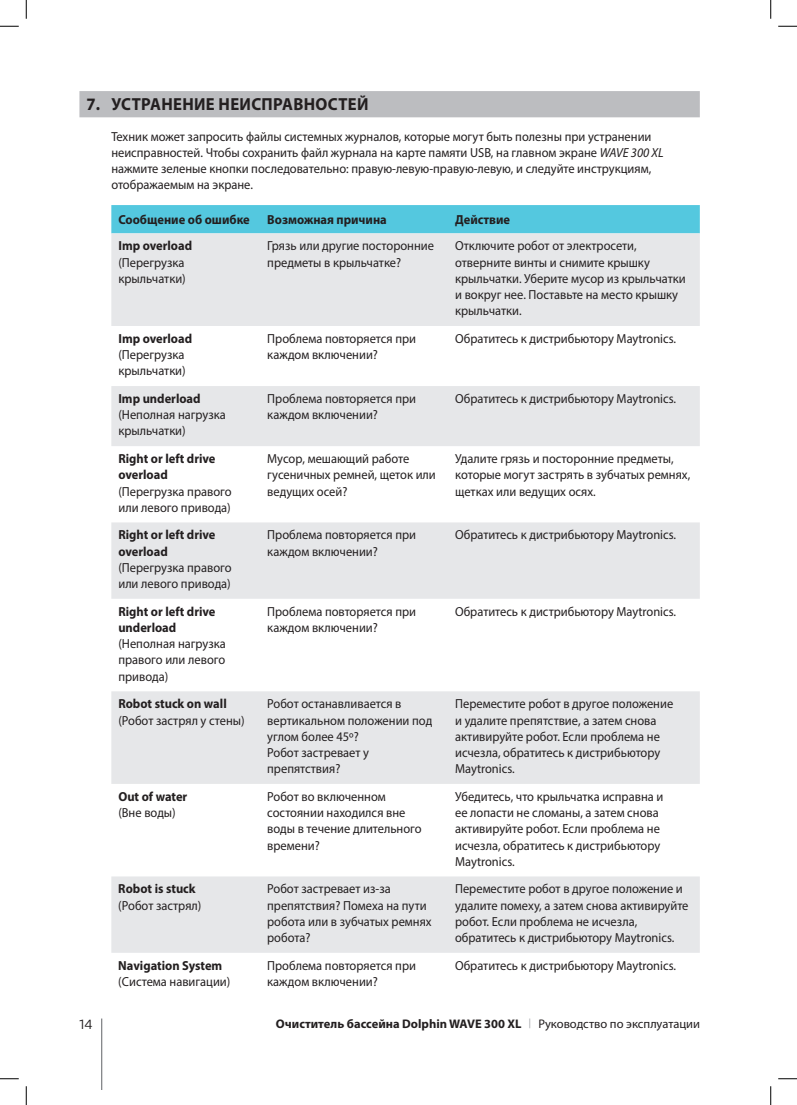
<style>
.page{position:relative;width:797px;height:1105px;background:#fff}
.page>*{position:absolute;margin:0;border:0;box-sizing:border-box;transform-origin:0 0}
.t1{font:700 17.5px "Myriad Pro";letter-spacing:.02em;color:#231f20;scale:.95 1}
.t2{font:13.75px "Flexo";color:#231f20}
.t3{font:13.12px/16.2px "Myriad Pro";color:#231f20;scale:.95 1}
.t4{font:700 13.12px/16.2px "Myriad Pro";color:#231f20;scale:.95 1}
.t5{font:700 12.5px "Myriad Pro";color:#231f20}
.s1{font-style:italic}
.s2{font-family:"Avenir LT";font-weight:400;color:#a8a9ad}
.s3{font-weight:400}
</style>
<div class="page">
<hr style="left:101px;top:1018px;width:1px;height:71px;background:#808285">
<div style="left:79px;top:91px;width:620px;height:26px;background:#bcbdc0"></div>
<div style="left:111px;top:205px;width:588px;height:28px;background:#54c8df"></div>
<svg style="left:111px;top:233px;width:588px;height:720px;fill:#e6e7e9"></svg>
<svg style="left:0;top:25px;width:19px;height:2px"></svg>
<svg style="left:778px;top:25px;width:19px;height:2px"></svg>
<svg style="left:0;top:1078px;width:19px;height:1px"></svg>
<svg style="left:778px;top:1078px;width:19px;height:1px"></svg>
<svg style="left:25px;top:0;width:2px;height:19px"></svg>
<svg style="left:25px;top:1086px;width:2px;height:19px"></svg>
<svg style="left:770px;top:0;width:1px;height:19px"></svg>
<svg style="left:770px;top:1086px;width:1px;height:19px"></svg>
<h1 class="t1" style="left:86px;top:93px;width:298px">7. УСТРАНЕНИЕ НЕИСПРАВНОСТЕЙ</h1>
<p class="t3" style="left:111px;top:128px;width:583px">Техник может запросить файлы системных журналов, которые могут быть полезны при устранении неисправностей. Чтобы сохранить файл журнала на карте памяти USB, на главном экране <span class="s1">WAVE 300 XL </span>нажмите зеленые кнопки последовательно: правую-левую-правую-левую, и следуйте инструкциям, отображаемым на экране.</p>
<p class="t4" style="left:118px;top:211px;width:140px">Сообщение об ошибке</p>
<p class="t4" style="left:267px;top:211px;width:127px">Возможная причина</p>
<p class="t4" style="left:455px;top:211px;width:59px">Действие</p>
<p class="t4" style="left:118px;top:237px;width:79px">Imp overload</p>
<p class="t3" style="left:118px;top:254px;width:72px">(Перегрузка крыльчатки)</p>
<p class="t3" style="left:267px;top:238px;width:177px">Грязь или другие посторонние предметы в крыльчатке?</p>
<p class="t3" style="left:455px;top:238px;width:244px">Отключите робот от электросети, отверните винты и снимите крышку крыльчатки. Уберите мусор из крыльчатки и вокруг нее. Поставьте на место крышку крыльчатки.</p>
<p class="t4" style="left:118px;top:330px;width:79px">Imp overload</p>
<p class="t3" style="left:118px;top:346px;width:72px">(Перегрузка крыльчатки)</p>
<p class="t4" style="left:118px;top:390px;width:88px">Imp underload</p>
<p class="t3" style="left:118px;top:406px;width:115px">(Неполная нагрузка крыльчатки)</p>
<p class="t4" style="left:118px;top:450px;width:104px">Right or left drive overload</p>
<p class="t3" style="left:118px;top:483px;width:121px">(Перегрузка правого или левого привода)</p>
<p class="t4" style="left:118px;top:526px;width:104px">Right or left drive overload</p>
<p class="t3" style="left:118px;top:559px;width:121px">(Перегрузка правого или левого привода)</p>
<p class="t4" style="left:118px;top:603px;width:104px">Right or left drive underload</p>
<p class="t3" style="left:118px;top:635px;width:115px;text-align:justify">(Неполная нагрузка правого или левого привода)</p>
<p class="t4" style="left:118px;top:695px;width:116px">Robot stuck on wall</p>
<p class="t3" style="left:118px;top:712px;width:134px">(Робот застрял у стены)</p>
<p class="t4" style="left:118px;top:788px;width:74px">Out of water</p>
<p class="t3" style="left:118px;top:804px;width:62px">(Вне воды)</p>
<p class="t4" style="left:118px;top:880px;width:83px">Robot is stuck</p>
<p class="t3" style="left:118px;top:897px;width:89px">(Робот застрял)</p>
<p class="t4" style="left:118px;top:957px;width:111px">Navigation System</p>
<p class="t3" style="left:118px;top:973px;width:119px">(Система навигации)</p>
<p class="t3" style="left:267px;top:330px;width:158px">Проблема повторяется при каждом включении?</p>
<p class="t3" style="left:455px;top:330px;width:234px">Обратитесь к дистрибьютору Maytronics.</p>
<p class="t3" style="left:267px;top:390px;width:158px">Проблема повторяется при каждом включении?</p>
<p class="t3" style="left:455px;top:390px;width:234px">Обратитесь к дистрибьютору Maytronics.</p>
<p class="t3" style="left:267px;top:450px;width:179px">Мусор, мешающий работе гусеничных ремней, щеток или ведущих осей?</p>
<p class="t3" style="left:455px;top:450px;width:249px">Удалите грязь и посторонние предметы, которые могут застрять в зубчатых ремнях, щетках или ведущих осях.</p>
<p class="t3" style="left:267px;top:527px;width:158px">Проблема повторяется при каждом включении?</p>
<p class="t3" style="left:455px;top:527px;width:234px">Обратитесь к дистрибьютору Maytronics.</p>
<p class="t3" style="left:267px;top:603px;width:158px">Проблема повторяется при каждом включении?</p>
<p class="t3" style="left:455px;top:603px;width:234px">Обратитесь к дистрибьютору Maytronics.</p>
<p class="t3" style="left:267px;top:695px;width:175px">Робот останавливается в вертикальном положении под углом более 45º?<br>Робот застревает у препятствия?</p>
<p class="t3" style="left:455px;top:695px;width:231px">Переместите робот в другое положение и удалите препятствие, а затем снова активируйте робот. Если проблема не исчезла, обратитесь к дистрибьютору<br>Maytronics.</p>
<p class="t3" style="left:267px;top:788px;width:164px">Робот во включенном состоянии находился вне воды в течение длительного времени?</p>
<p class="t3" style="left:455px;top:788px;width:221px">Убедитесь, что крыльчатка исправна и ее лопасти не сломаны, а затем снова активируйте робот. Если проблема не исчезла, обратитесь к дистрибьютору<br>Maytronics.</p>
<p class="t3" style="left:267px;top:881px;width:175px">Робот застревает из-за препятствия? Помеха на пути робота или в зубчатых ремнях робота?</p>
<p class="t3" style="left:455px;top:881px;width:247px">Переместите робот в другое положение и удалите помеху, а затем снова активируйте робот. Если проблема не исчезла, обратитесь к дистрибьютору Maytronics.</p>
<p class="t3" style="left:267px;top:957px;width:158px">Проблема повторяется при каждом включении?</p>
<p class="t3" style="left:455px;top:957px;width:234px">Обратитесь к дистрибьютору Maytronics.</p>
<p class="t2" style="left:79px;top:1016px;width:15px">14</p>
<p class="t5" style="left:276px;top:1015px;width:426px">Очиститель бассейна Dolphin WAVE 300 XL <span class="s2">|</span> <span class="s3">Руководство по эксплуатации</span></p>
</div>
